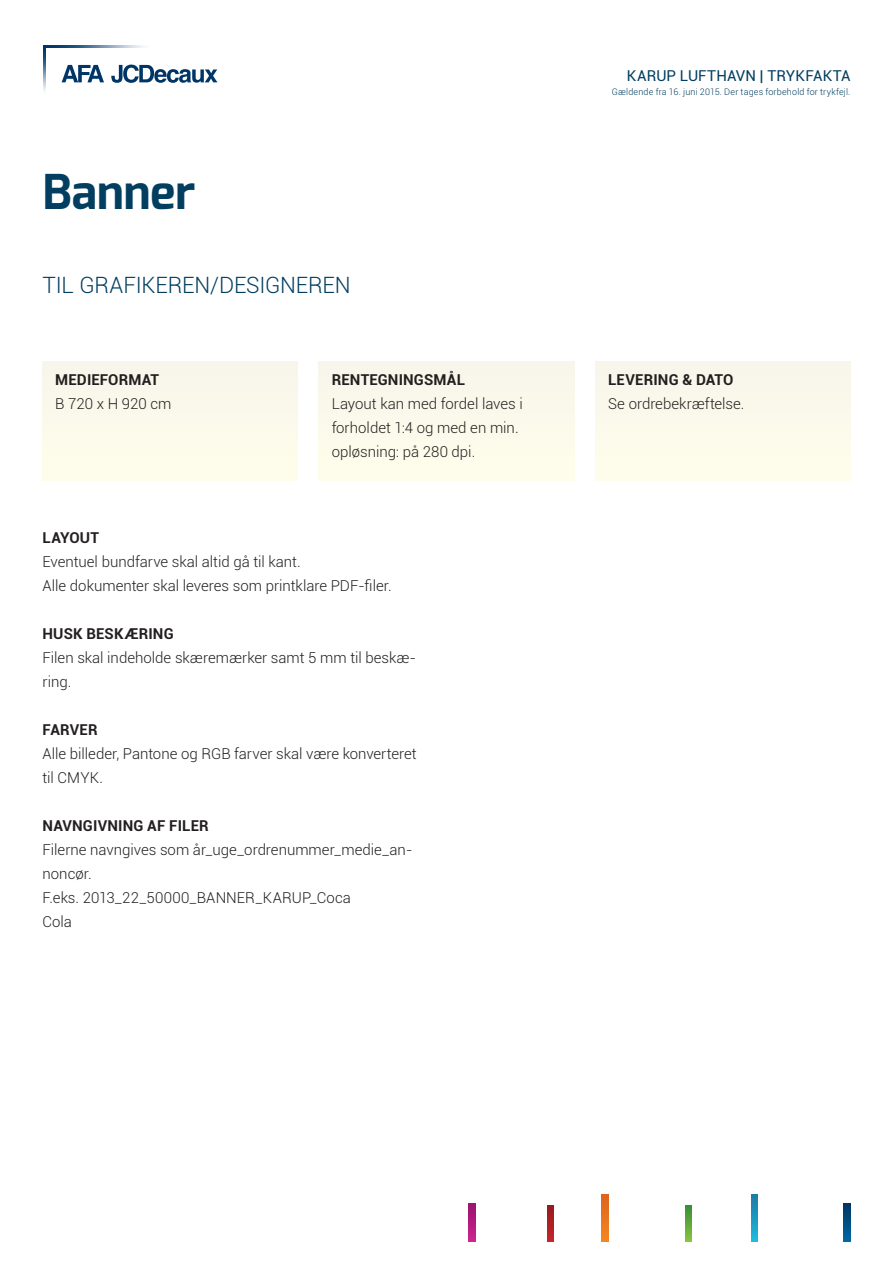
<style>
.page{position:relative;width:893px;height:1263px;background:#fff}
.page>*{position:absolute;margin:0;border:0;box-sizing:border-box;transform-origin:0 0}
.t1{font:700 48px "Exo";letter-spacing:.005em;color:#023e60}
.TITEL{font:300 22.5px "Roboto";letter-spacing:-.01em;color:#023e60}
.TEXT{font:300 15px/24px "Roboto";color:#231f20}
.TEXT-2{font:700 15px "Roboto";letter-spacing:.01em;color:#231f20}
.t2{font:15px "Roboto";letter-spacing:.015em;color:#023e60}
.t3{font:300 9px "Roboto";letter-spacing:.02em;color:#023e60}
</style>
<div class="page">
<svg style="left:469px;top:1204px;width:6px;height:37px"></svg>
<svg style="left:547px;top:1205px;width:7px;height:36px"></svg>
<svg style="left:602px;top:1195px;width:6px;height:46px"></svg>
<svg style="left:685px;top:1205px;width:7px;height:36px"></svg>
<svg style="left:751px;top:1195px;width:7px;height:46px"></svg>
<svg style="left:844px;top:1204px;width:6px;height:37px"></svg>
<svg style="left:62px;top:65px;width:42px;height:17px"></svg>
<svg style="left:111px;top:65px;width:106px;height:18px"></svg>
<svg style="left:46px;top:45px;width:97px;height:2px"></svg>
<svg style="left:44px;top:45px;width:2px;height:46px"></svg>
<div style="left:43px;top:361px;width:255px;height:119px;background:#fbf9eb"></div>
<div style="left:319px;top:361px;width:255px;height:119px;background:#fbf9eb"></div>
<div style="left:595px;top:361px;width:255px;height:119px;background:#fbf9eb"></div>
<h1 class="t1" style="left:43px;top:160px;width:154px">Banner</h1>
<p class="TITEL" style="left:43px;top:270px;width:310px">TIL GRAFIKEREN/DESIGNEREN</p>
<p class="TEXT-2" style="left:55px;top:370px;width:105px">MEDIEFORMAT</p>
<p class="TEXT" style="left:55px;top:392px;width:118px">B 720 x H 920 cm</p>
<p class="TEXT-2" style="left:332px;top:370px;width:135px">RENTEGNINGSMÅL</p>
<p class="TEXT" style="left:332px;top:392px;width:193px">Layout kan med fordel laves i forholdet 1:4 og med en min. opløsning: på 280 dpi.</p>
<p class="TEXT-2" style="left:43px;top:527px;width:58px">LAYOUT</p>
<p class="TEXT" style="left:43px;top:549px;width:260px">Eventuel bundfarve skal altid gå til kant.</p>
<p class="TEXT" style="left:43px;top:573px;width:351px">Alle dokumenter skal leveres som printklare PDF-filer.</p>
<p class="TEXT-2" style="left:43px;top:623px;width:133px">HUSK BESKÆRING</p>
<p class="TEXT" style="left:43px;top:645px;width:375px">Filen skal indeholde skæremærker samt 5 mm til beskæ&shy;ring.</p>
<p class="TEXT-2" style="left:43px;top:719px;width:57px">FARVER</p>
<p class="TEXT" style="left:43px;top:741px;width:376px">Alle billeder, Pantone og RGB farver skal være konverteret</p>
<p class="TEXT" style="left:43px;top:765px;width:62px">til CMYK.</p>
<p class="TEXT-2" style="left:43px;top:815px;width:168px">NAVNGIVNING AF FILER</p>
<p class="TEXT" style="left:43px;top:837px;width:371px">Filerne navngives som år_uge_ordrenummer_medie_an&shy;noncør.</p>
<p class="TEXT" style="left:43px;top:885px;width:310px">F.eks. 2013_22_50000_BANNER_KARUP_Coca</p>
<p class="TEXT" style="left:43px;top:909px;width:31px">Cola</p>
<p class="t2" style="left:627px;top:65px;width:225px">KARUP LUFTHAVN | TRYKFAKTA</p>
<p class="t3" style="left:612px;top:85px;width:240px">Gældende fra 16. juni 2015. Der tages forbehold for trykfejl.</p>
<p class="TEXT-2" style="left:608px;top:370px;width:127px">LEVERING &amp; DATO</p>
<p class="TEXT" style="left:608px;top:392px;width:138px">Se ordrebekræftelse.</p>
</div>
